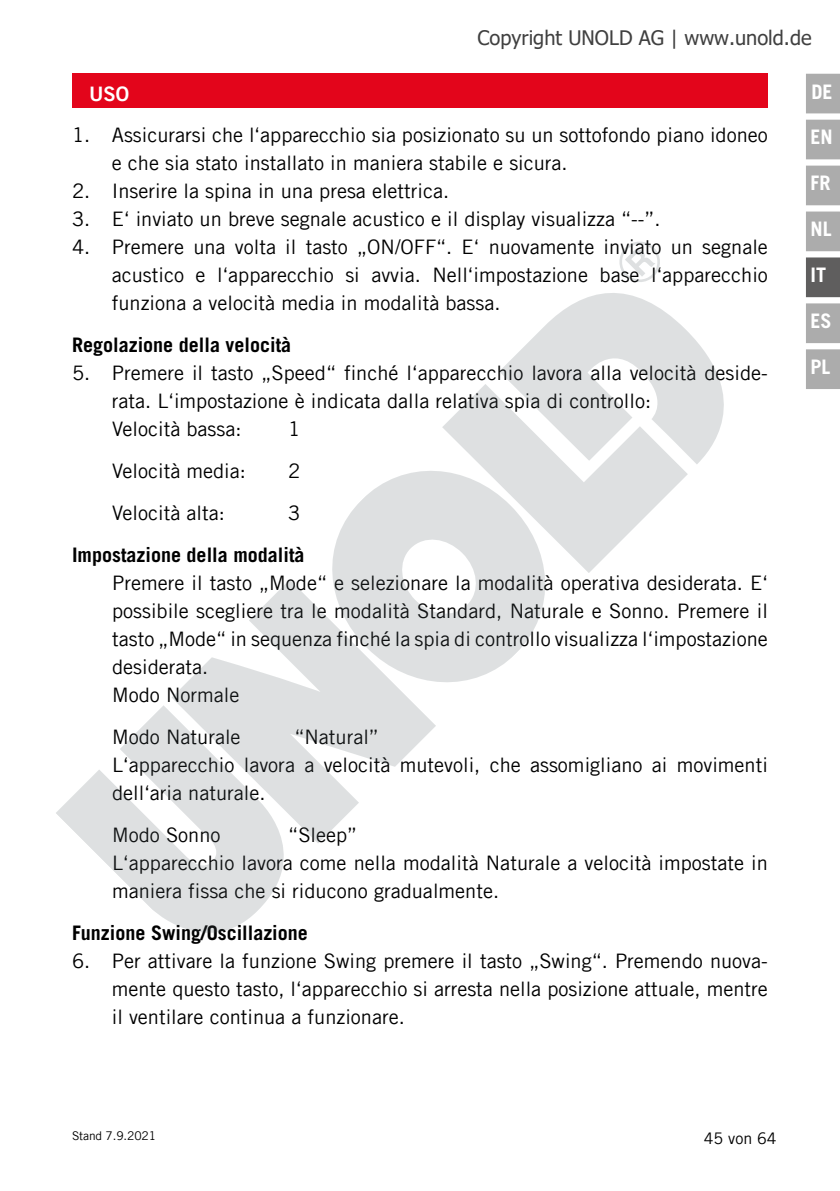
<style>
.page{position:relative;width:840px;height:1191px;background:#fff}
.page>*{position:absolute;margin:0;border:0;box-sizing:border-box;transform-origin:0 0}
.t1{font:20px/28px "Trade Gothic LT Com";color:#000}
.t2{font:700 20px "Trade Gothic LT Com";color:#000}
.t3{font:20px "Tahoma";color:#404040}
.t4{font:700 20px "Trade Gothic LT Com";color:#fff}
.t5{font:20px "Trade Gothic LT Com Bd 2";color:#fff}
.t6{font:16px "Trade Gothic LT Com";color:#000}
.t7{font:12px "Trade Gothic LT Com";letter-spacing:-.01em;color:#000}
</style>
<div class="page">
<div style="left:805px;top:74px;width:34px;height:39px;background:#acacac"></div>
<div style="left:805px;top:120px;width:34px;height:39px;background:#acacac"></div>
<div style="left:805px;top:166px;width:34px;height:39px;background:#acacac"></div>
<div style="left:805px;top:211px;width:34px;height:40px;background:#acacac;border:2px solid #acacac"></div>
<div style="left:805px;top:257px;width:34px;height:40px;background:#5f5e5e;border:2px solid #5f5e5e"></div>
<div style="left:805px;top:303px;width:34px;height:40px;background:#acacac;border:2px solid #acacac"></div>
<div style="left:805px;top:349px;width:34px;height:40px;background:#acacac;border:2px solid #acacac"></div>
<div style="left:72px;top:74px;width:695px;height:34px;background:#e3051b"></div>
<svg style="left:543px;top:293px;width:181px;height:182px;fill:#dee0e1"></svg>
<svg style="left:442px;top:328px;width:245px;height:245px;fill:#dee0e1"></svg>
<svg style="left:332px;top:428px;width:255px;height:254px;fill:#dee0e1"></svg>
<svg style="left:172px;top:579px;width:264px;height:264px;fill:#dee0e1"></svg>
<svg style="left:56px;top:702px;width:260px;height:231px;fill:#dee0e1"></svg>
<svg style="left:619px;top:241px;width:41px;height:41px"></svg>
<p class="t3" style="left:477px;top:25px;width:335px">Copyright UNOLD AG | www.unold.de</p>
<p class="t5" style="left:89px;top:81px;width:41px">USO</p>
<p class="t1" style="left:112px;top:121px;width:657px;text-indent:-40px">1. Assicurarsi che l‘apparecchio sia posizionato su un sottofondo piano idoneo e che sia stato installato in maniera stabile e sicura.</p>
<p class="t1" style="left:72px;top:177px;width:378px">2. Inserire la spina in una presa elettrica.</p>
<p class="t1" style="left:72px;top:205px;width:589px">3. E‘ inviato un breve segnale acustico e il display visualizza “--”.</p>
<p class="t1" style="left:112px;top:233px;width:657px;text-align:justify;text-indent:-40px">4. Premere una volta il tasto „ON/OFF“. E‘ nuovamente inviato un segnale acustico e l‘apparecchio si avvia. Nell‘impostazione base l‘apparecchio funziona a velocità media in modalità bassa.</p>
<p class="t2" style="left:72px;top:333px;width:220px">Regolazione della velocità</p>
<p class="t1" style="left:112px;top:359px;width:657px;text-indent:-40px">5. Premere il tasto „Speed“ finché l‘apparecchio lavora alla velocità deside&shy;rata. L‘impostazione è indicata dalla relativa spia di controllo:<br>Velocità bassa:</p>
<p class="t1" style="left:288px;top:415px;width:14px">1</p>
<p class="t1" style="left:112px;top:457px;width:135px">Velocità media:</p>
<p class="t1" style="left:288px;top:457px;width:14px">2</p>
<p class="t1" style="left:112px;top:499px;width:114px">Velocità alta:</p>
<p class="t1" style="left:288px;top:499px;width:14px">3</p>
<p class="t2" style="left:72px;top:543px;width:234px">Impostazione della modalità</p>
<p class="t1" style="left:112px;top:569px;width:657px">Premere il tasto „Mode“ e selezionare la modalità operativa desiderata. E‘ possibile scegliere tra le modalità Standard, Naturale e Sonno. Premere il tasto „Mode“ in sequenza finché la spia di controllo visualizza l‘impostazione desiderata.<br>Modo Normale</p>
<p class="t1" style="left:112px;top:723px;width:130px">Modo Naturale</p>
<p class="t1" style="left:112px;top:723px;width:657px;text-indent:182px">“Natural”<br>L‘apparecchio lavora a velocità mutevoli, che assomigliano ai movimenti dell‘aria naturale.</p>
<p class="t1" style="left:112px;top:821px;width:110px">Modo Sonno</p>
<p class="t1" style="left:112px;top:821px;width:657px;text-indent:176px">“Sleep”<br>L‘apparecchio lavora come nella modalità Naturale a velocità impostate in maniera fissa che si riducono gradualmente.</p>
<p class="t2" style="left:72px;top:921px;width:237px">Funzione Swing/Oscillazione</p>
<p class="t1" style="left:112px;top:947px;width:657px;text-align:justify;text-indent:-40px">6. Per attivare la funzione Swing premere il tasto „Swing“. Premendo nuova&shy;mente questo tasto, l‘apparecchio si arresta nella posizione attuale, mentre il ventilare continua a funzionare.</p>
<p class="t4" style="left:811px;top:80px;width:23px">DE</p>
<p class="t4" style="left:810px;top:125px;width:24px">EN</p>
<p class="t4" style="left:810px;top:171px;width:21px">FR</p>
<p class="t4" style="left:810px;top:217px;width:23px">NL</p>
<p class="t4" style="left:810px;top:262px;width:17px">IT</p>
<p class="t4" style="left:810px;top:308px;width:23px">ES</p>
<p class="t4" style="left:810px;top:354px;width:21px">PL</p>
<p class="t7" style="left:72px;top:1128px;width:85px">Stand 7.9.2021</p>
<p class="t6" style="left:703px;top:1128px;width:74px">45 von 64</p>
</div>
